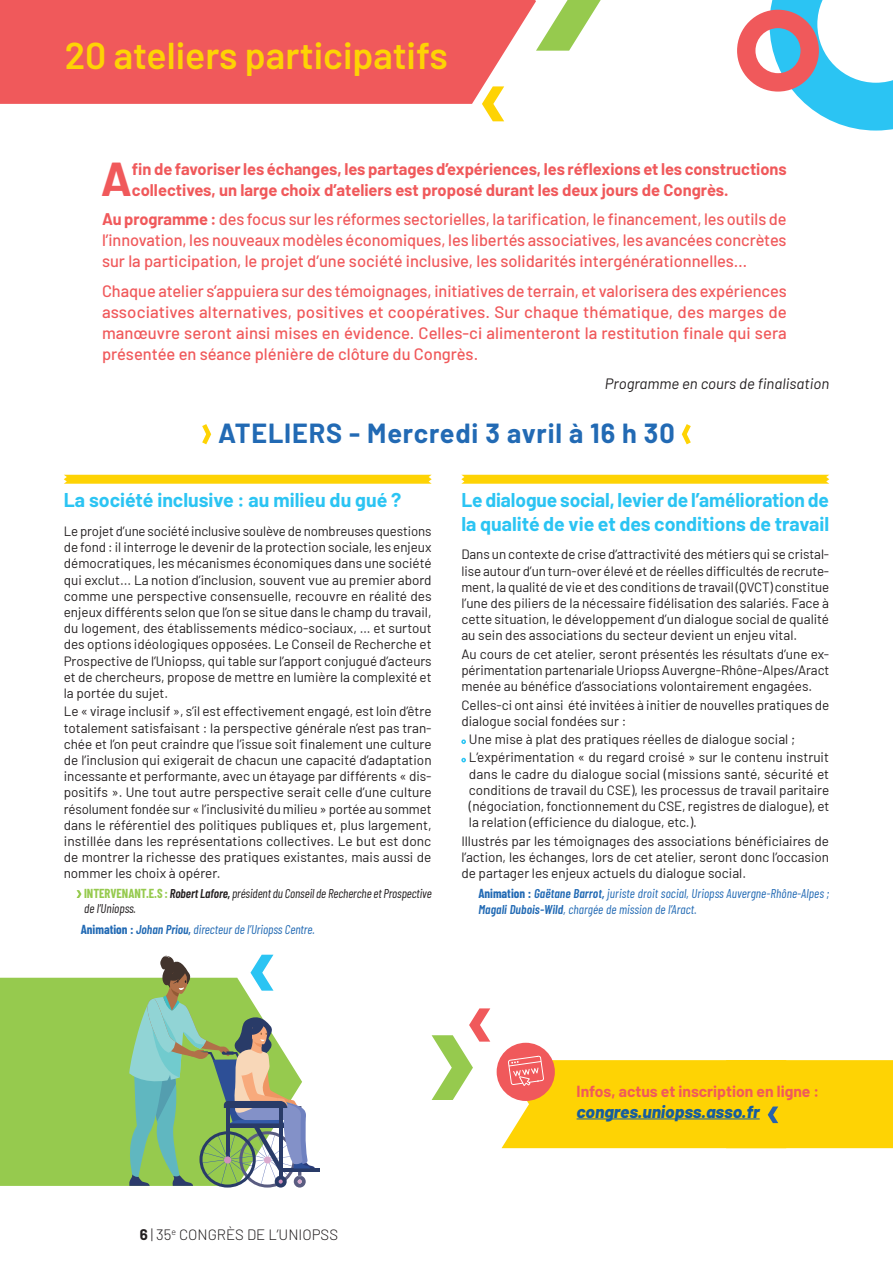
<style>
.page{position:relative;width:893px;height:1263px;background:#fff}
.page>*{position:absolute;margin:0;border:0;box-sizing:border-box;transform-origin:0 0}
.t1{font:700 46.5px "Barlow";color:#f0595b}
.t2{font:600 37.35px "Barlow";color:#fed304}
.PROG-Jour{font:700 27px "Barlow";letter-spacing:.03em;color:#226ab4}
.H1-Ateliers{font:700 19.5px/23.4px "Barlow";letter-spacing:-.005em;color:#2bc4f3}
.t3{font:italic 800 17.4px "Barlow";color:#175d9e}
.t4{font:500 16.5px/21px "Barlow";color:#f0595b;text-align:justify}
.t5{font:700 16.5px/21px "Barlow";color:#f0595b}
.t6{font:700 15.6px "Barlow";color:#f0595b}
.t7{font:italic 15px "Barlow";color:#231f20}
.t8{font:300 15px "Barlow";color:#231f20}
.Courant-9{font:13.5px/16.2px "Barlow";color:#231f20;text-align:justify}
.Courant-9-2{font:italic 12.75px/16.2px "Barlow Condensed";letter-spacing:.01em;color:#226ab4}
.Courant-9-3{font:italic 12.75px/15.3px "Barlow Condensed";letter-spacing:-.005em;color:#231f20}
.s1{font-weight:700}
.s2{font-weight:700;font-style:normal;color:#96ca4e}
.s3{font-weight:600}
.s4{font-weight:700;font-style:normal}
.s5{font-style:normal}
</style>
<div class="page">
<div style="left:0;top:0;width:536px;height:104px;background:#f0595b"></div>
<svg style="left:482px;top:86px;width:22px;height:35px"></svg>
<svg style="left:536px;top:0;width:65px;height:51px"></svg>
<svg style="left:202px;top:424px;width:10px;height:21px"></svg>
<svg style="left:681px;top:424px;width:10px;height:21px"></svg>
<svg style="left:64px;top:475px;width:368px;height:9px;background:#fed40e"></svg>
<svg style="left:77px;top:890px;width:5px;height:8px"></svg>
<svg style="left:461px;top:475px;width:368px;height:9px;background:#fed40e"></svg>
<svg style="left:461px;top:739px;width:5px;height:5px"></svg>
<svg style="left:461px;top:758px;width:5px;height:4px"></svg>
<svg style="left:737px;top:0;width:156px;height:131px"></svg>
<div style="left:0;top:978px;width:125px;height:208px;background:#96ca4e"></div>
<hr style="left:280px;top:1168px;width:40px;height:4px;background:#293b68">
<svg style="left:125px;top:955px;width:190px;height:232px"></svg>
<svg style="left:432px;top:1008px;width:58px;height:92px"></svg>
<div style="left:726px;top:1060px;width:167px;height:88px;background:#fed304"></div>
<div style="left:497px;top:1043px;width:58px;height:58px;background:#f0595b;border-radius:50%"></div>
<svg style="left:502px;top:1055px;width:277px;height:93px"></svg>
<p class="t2" style="left:65px;top:28px;width:385px">20 ateliers participatifs</p>
<p class="t1" style="left:101px;top:145px;width:33px">A</p>
<p class="t5" style="left:132px;top:157px;width:656px">fin de favoriser les échanges, les partages d’expériences, les réflexions et les constructions collectives, un large choix d’ateliers est proposé durant les deux jours de Congrès.</p>
<p class="t4" style="left:102px;top:208px;width:686px"><span class="s1">Au programme :</span> des focus sur les réformes sectorielles, la tarification, le financement, les outils de l’innovation, les nouveaux modèles économiques, les libertés associatives, les avancées concrètes sur la participation, le projet d’une société inclusive, les solidarités intergénérationnelles…</p>
<p class="t4" style="left:102px;top:279px;width:686px">Chaque atelier s’appuiera sur des témoignages, initiatives de terrain, et valorisera des expériences associatives alternatives, positives et coopératives. Sur chaque thématique, des marges de manœuvre seront ainsi mises en évidence. Celles-ci alimenteront la restitution finale qui sera présentée en séance plénière de clôture du Congrès.</p>
<p class="t7" style="left:605px;top:373px;width:226px">Programme en cours de finalisation</p>
<p class="PROG-Jour" style="left:218px;top:414px;width:458px">ATELIERS - Mercredi 3 avril à 16 h 30</p>
<p class="H1-Ateliers" style="left:64px;top:487px;width:339px">La société inclusive : au milieu du gué ?</p>
<p class="Courant-9" style="left:64px;top:522px;width:369px">Le projet d’une société inclusive soulève de nombreuses questions de fond : il interroge le devenir de la protection sociale, les enjeux démocratiques, les mécanismes économiques dans une société qui exclut... La notion d’inclusion, souvent vue au premier abord comme une perspective consensuelle, recouvre en réalité des enjeux différents selon que l’on se situe dans le champ du travail, du logement, des établissements médico-sociaux, … et surtout des options idéologiques opposées. Le Conseil de Recherche et Prospective de l’Uniopss, qui table sur l’apport conjugué d’acteurs et de chercheurs, propose de mettre en lumière la complexité et la portée du sujet.</p>
<p class="Courant-9" style="left:64px;top:702px;width:369px">Le « virage inclusif », s’il est effectivement engagé, est loin d’être totalement satisfaisant : la perspective générale n’est pas tran&shy;chée et l’on peut craindre que l’issue soit finalement une culture de l’inclusion qui exigerait de chacun une capacité d’adaptation incessante et performante, avec un étayage par différents « dis&shy;positifs ». Une tout autre perspective serait celle d’une culture résolument fondée sur « l’inclusivité du milieu » portée au sommet dans le référentiel des politiques publiques et, plus largement, instillée dans les représentations collectives. Le but est donc de montrer la richesse des pratiques existantes, mais aussi de nommer les choix à opérer.</p>
<p class="Courant-9-3" style="left:84px;top:885px;width:349px"><span class="s2">INTERVENANT.E.S :</span> <span class="s3">Robert Lafore,</span> président du Conseil de Recherche et Prospective de l’Uniopss.</p>
<p class="Courant-9-2" style="left:81px;top:920px;width:235px"><span class="s4">Animation :</span> <span class="s3">Johan Priou,</span> directeur de l’Uriopss Centre.</p>
<p class="H1-Ateliers" style="left:461px;top:487px;width:369px">Le dialogue social, levier de l’amélioration de la qualité de vie et des conditions de travail</p>
<p class="Courant-9" style="left:461px;top:545px;width:369px">Dans un contexte de crise d’attractivité des métiers qui se cristal&shy;lise autour d’un turn-over élevé et de réelles difficultés de recrute&shy;ment, la qualité de vie et des conditions de travail (QVCT) constitue l’une des piliers de la nécessaire fidélisation des salariés. Face à cette situation, le développement d’un dialogue social de qualité au sein des associations du secteur devient un enjeu vital.</p>
<p class="Courant-9" style="left:461px;top:645px;width:370px">Au cours de cet atelier, seront présentés les résultats d’une ex&shy;périmentation partenariale Uriopss Auvergne-Rhône-Alpes/Aract menée au bénéfice d’associations volontairement engagées.</p>
<p class="Courant-9" style="left:461px;top:695px;width:369px">Celles-ci ont ainsi été invitées à initier de nouvelles pratiques de dialogue social fondées sur :</p>
<p class="Courant-9" style="left:469px;top:730px;width:328px">Une mise à plat des pratiques réelles de dialogue social ;</p>
<p class="Courant-9" style="left:469px;top:748px;width:362px">L’expérimentation « du regard croisé » sur le contenu instruit dans le cadre du dialogue social (missions santé, sécurité et conditions de travail du CSE), les processus de travail paritaire (négociation, fonctionnement du CSE, registres de dialogue), et la relation (efficience du dialogue, etc.).</p>
<p class="Courant-9" style="left:461px;top:831px;width:369px">Illustrés par les témoignages des associations bénéficiaires de l’action, les échanges, lors de cet atelier, seront donc l’occasion de partager les enjeux actuels du dialogue social.</p>
<p class="Courant-9-2" style="left:478px;top:884px;width:352px"><span class="s4">Animation :</span> <span class="s3">Gaëtane Barrot,</span> juriste droit social, Uriopss Auvergne-Rhône-Alpes ;<br><span class="s3">Magali Dubois-Wild</span>, chargée de mission de l’Aract<span class="s5">.</span></p>
<p class="t8" style="left:140px;top:1224px;width:200px"><span class="s1">6</span> | 35<sup>e</sup> CONGRÈS DE L’UNIOPSS</p>
<p class="t6" style="left:577px;top:1079px;width:244px">Infos, actus et inscription en ligne :</p>
<p class="t3" style="left:577px;top:1098px;width:185px">congres.uniopss.asso.fr</p>
</div>
